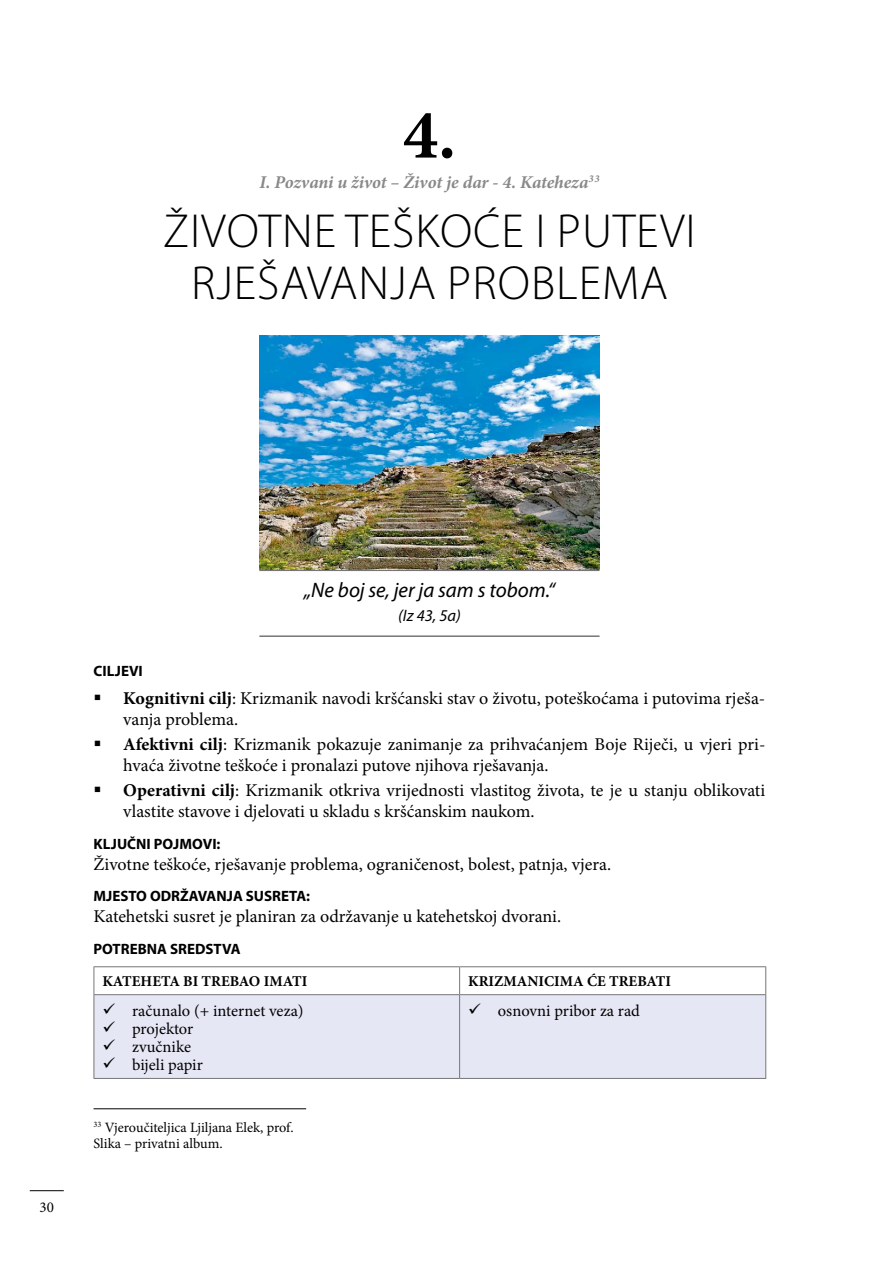
<style>
.page{position:relative;width:893px;height:1263px;background:#fff}
.page>*{position:absolute;margin:0;border:0;box-sizing:border-box;transform-origin:0 0}
.t1{font:700 70.5px "Minion Pro";color:#000}
.t2{font:300 48px/52.5px "Myriad Pro";letter-spacing:.02em;color:#000;text-align:center}
.t3{font:italic 21px "Myriad Pro";color:#000}
.t4{font:18px/21px "Minion Pro";color:#000}
.t5{font:italic 700 18px "Minion Pro";letter-spacing:-.005em;color:#89898b}
.t6{font:16.5px "Minion Pro";color:#000}
.t7{font:italic 16.5px "Myriad Pro";color:#000}
.t8{font:700 15px "Myriad Pro";color:#000}
.t9{font:700 15px "Minion Pro";color:#000}
.t10{font:15px "Minion Pro";color:#000}
.t11{font:14.25px/16.5px "Minion Pro";color:#000}
.s1{font-weight:700}
</style>
<div class="page">
<hr style="left:30px;top:1190px;width:34px;height:1px;background:#000">
<hr style="left:259px;top:569px;width:341px;height:2px;background:#767678">
<hr style="left:259px;top:635px;width:341px;height:2px;background:#767678">
<img style="left:259px;top:335px;width:341px;height:234px">
<div style="left:95px;top:995px;width:670px;height:83px;background:#e6e7f4"></div>
<hr style="left:94px;top:966px;width:366px;height:1px;background:#767678">
<svg style="left:94px;top:967px;width:1px;height:27px"></svg>
<hr style="left:460px;top:966px;width:306px;height:1px;background:#767678">
<svg style="left:459px;top:967px;width:1px;height:27px"></svg>
<svg style="left:765px;top:967px;width:1px;height:27px"></svg>
<hr style="left:94px;top:994px;width:366px;height:1px;background:#767678">
<hr style="left:94px;top:995px;width:1px;height:83px;background:#767678">
<hr style="left:460px;top:994px;width:306px;height:1px;background:#767678">
<hr style="left:459px;top:995px;width:1px;height:83px;background:#767678">
<hr style="left:765px;top:995px;width:1px;height:83px;background:#767678">
<hr style="left:94px;top:1078px;width:366px;height:1px;background:#767678">
<hr style="left:460px;top:1078px;width:306px;height:1px;background:#767678">
<hr style="left:94px;top:1108px;width:212px;height:1px;background:#000">
<svg style="left:115px;top:1016px;width:17px;height:1px"></svg>
<svg style="left:115px;top:1034px;width:17px;height:1px"></svg>
<svg style="left:115px;top:1052px;width:17px;height:1px"></svg>
<svg style="left:115px;top:1070px;width:17px;height:1px"></svg>
<svg style="left:481px;top:1016px;width:17px;height:1px"></svg>
<h1 class="t1" style="left:403px;top:85px;width:55px">4.</h1>
<p class="t5" style="left:259px;top:169px;width:342px">I. Pozvani u život – Život je dar - 4. Kateheza<sup>33</sup></p>
<h2 class="t2" style="left:163px;top:204px;width:534px">ŽIVOTNE TEŠKOĆE I PUTEVI<br>RJEŠAVANJA PROBLEMA</h2>
<p class="t10" style="left:40px;top:1197px;width:16px">30</p>
<p class="t3" style="left:304px;top:576px;width:252px">„Ne boj se, jer ja sam s tobom.“</p>
<p class="t7" style="left:398px;top:605px;width:64px">(Iz 43, 5a)</p>
<p class="t8" style="left:94px;top:661px;width:51px">CILJEVI</p>
<p class="t4" style="left:123px;top:687px;width:643px;text-indent:-30px">▪ <span class="s1">Kognitivni cilj</span>: Krizmanik navodi kršćanski stav o životu, poteškoćama i putovima rješa&shy;vanja problema.</p>
<p class="t4" style="left:123px;top:734px;width:644px;text-indent:-30px">▪ <span class="s1">Afektivni cilj</span>: Krizmanik pokazuje zanimanje za prihvaćanjem Boje Riječi, u vjeri pri&shy;hvaća životne teškoće i pronalazi putove njihova rješavanja.</p>
<p class="t4" style="left:123px;top:780px;width:643px;text-indent:-30px">▪ <span class="s1">Operativni cilj</span>: Krizmanik otkriva vrijednosti vlastitog života, te je u stanju oblikovati vlastite stavove i djelovati u skladu s kršćanskim naukom.</p>
<p class="t8" style="left:94px;top:834px;width:128px">KLJUČNI POJMOVI:</p>
<p class="t4" style="left:94px;top:853px;width:519px">Životne teškoće, rješavanje problema, ograničenost, bolest, patnja, vjera.</p>
<p class="t8" style="left:94px;top:886px;width:218px">MJESTO ODRŽAVANJA SUSRETA:</p>
<p class="t4" style="left:94px;top:906px;width:469px">Katehetski susret je planiran za održavanje u katehetskoj dvorani.</p>
<p class="t8" style="left:94px;top:939px;width:149px">POTREBNA SREDSTVA</p>
<p class="t9" style="left:102px;top:971px;width:207px">KATEHETA BI TREBAO IMATI</p>
<p class="t9" style="left:468px;top:971px;width:204px">KRIZMANICIMA ĆE TREBATI</p>
<p class="t6" style="left:102px;top:999px;width:203px">✓ računalo (+ internet veza)</p>
<p class="t6" style="left:102px;top:1017px;width:92px">✓ projektor</p>
<p class="t6" style="left:102px;top:1035px;width:90px">✓ zvučnike</p>
<p class="t6" style="left:102px;top:1053px;width:102px">✓ bijeli papir</p>
<p class="t6" style="left:468px;top:999px;width:173px">✓ osnovni pribor za rad</p>
<p class="t11" style="left:94px;top:1119px;width:202px"><sup>33</sup> Vjeroučiteljica Ljiljana Elek, prof.<br>Slika – privatni album.</p>
</div>
